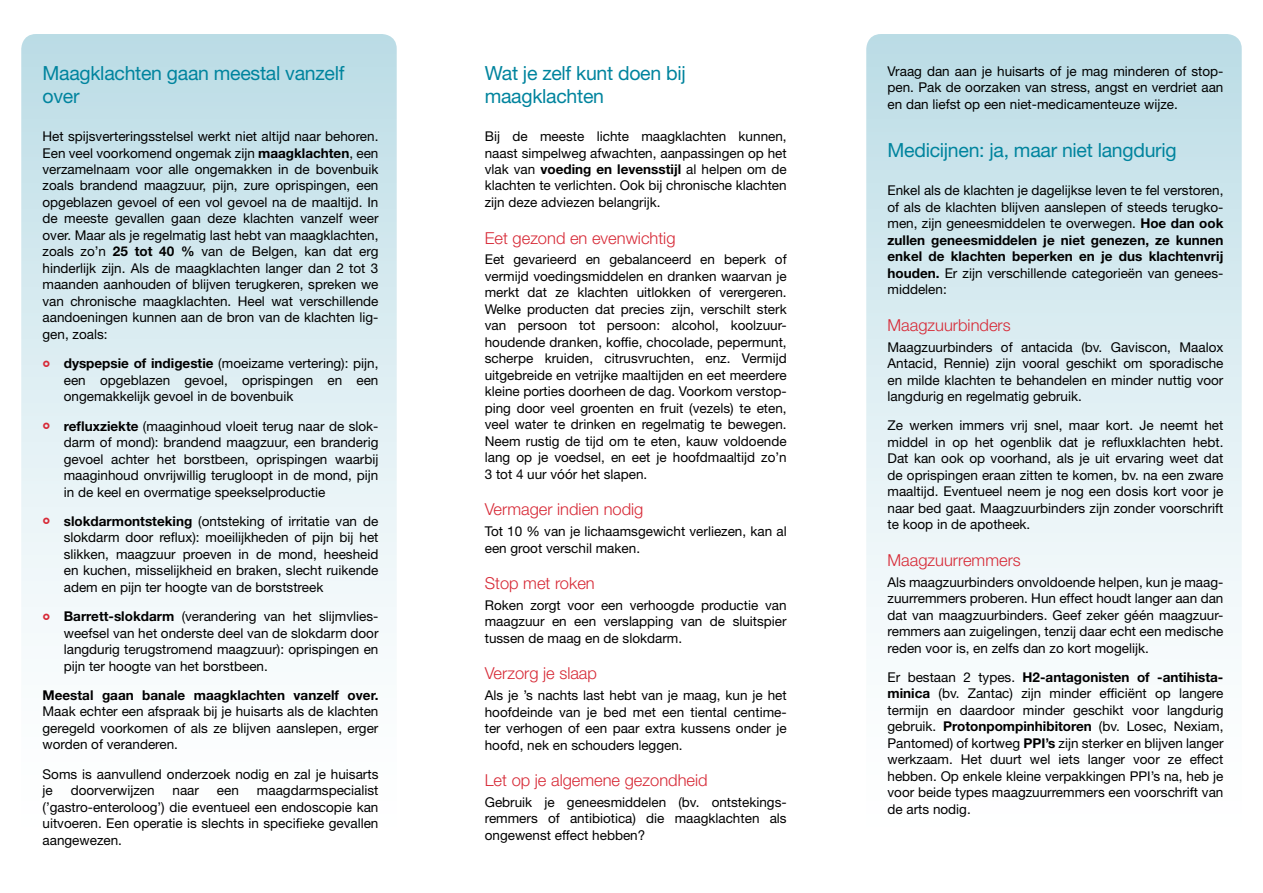
<style>
.page{position:relative;width:1263px;height:893px;background:#fff}
.page>*{position:absolute;margin:0;border:0;box-sizing:border-box;transform-origin:0 0}
.t1{font:19.5px/23.4px "Helvetica Neue LT Std";letter-spacing:-.015em;color:#00849e}
.t2{font:300 16.5px "Helvetica Neue LT Std";color:#d72a37}
.t3{font:13.5px/16.5px "Helvetica Neue LT Std";color:#000;text-align:justify}
.t4{font:700 13.5px "Helvetica Neue LT Std";color:#000}
.s1{font-weight:700}
</style>
<div class="page">
<svg style="left:21px;top:34px;width:376px;height:599px;background:#d9ebf1"></svg>
<svg style="left:866px;top:34px;width:376px;height:599px;background:#d9ebf1"></svg>
<svg style="left:43px;top:360px;width:7px;height:7px"></svg>
<svg style="left:43px;top:423px;width:7px;height:6px"></svg>
<svg style="left:43px;top:518px;width:7px;height:6px"></svg>
<svg style="left:43px;top:613px;width:7px;height:7px"></svg>
<h1 class="t1" style="left:43px;top:61px;width:303px">Maagklachten gaan meestal vanzelf over</h1>
<p class="t3" style="left:43px;top:128px;width:337px">Het spijsverteringsstelsel werkt niet altijd naar behoren.<br>Een veel voorkomend ongemak zijn <span class="s1">maagklachten</span>, een verzamelnaam voor alle ongemakken in de bovenbuik zoals brandend maagzuur, pijn, zure oprispingen, een opgeblazen gevoel of een vol gevoel na de maaltijd. In de meeste gevallen gaan deze klachten vanzelf weer over. Maar als je regelmatig last hebt van maagklachten, zoals zo’n <span class="s1">25 tot 40 %</span> van de Belgen, kan dat erg hinderlijk zijn. Als de maagklachten langer dan 2 tot 3 maanden aanhouden of blijven terugkeren, spreken we van chronische maagklachten. Heel wat verschillende aandoeningen kunnen aan de bron van de klachten lig&shy;gen, zoals:</p>
<p class="t3" style="left:64px;top:355px;width:316px"><span class="s1">dyspepsie of indigestie</span> (moeizame vertering): pijn, een opgeblazen gevoel, oprispingen en een ongemakkelijk gevoel in de bovenbuik</p>
<p class="t3" style="left:64px;top:417px;width:316px"><span class="s1">refluxziekte</span> (maaginhoud vloeit terug naar de slok&shy;darm of mond): brandend maagzuur, een branderig gevoel achter het borstbeen, oprispingen waarbij maaginhoud onvrijwillig terugloopt in de mond, pijn in de keel en overmatige speekselproductie</p>
<p class="t3" style="left:64px;top:513px;width:316px"><span class="s1">slokdarmontsteking</span> (ontsteking of irritatie van de slokdarm door reflux): moeilijkheden of pijn bij het slikken, maagzuur proeven in de mond, heesheid en kuchen, misselijkheid en braken, slecht ruikende adem en pijn ter hoogte van de borststreek</p>
<p class="t3" style="left:64px;top:608px;width:316px"><span class="s1">Barrett-slokdarm</span> (verandering van het slijmvlies&shy;weefsel van het onderste deel van de slokdarm door langdurig terugstromend maagzuur): oprispingen en pijn ter hoogte van het borstbeen.</p>
<p class="t4" style="left:43px;top:687px;width:337px">Meestal gaan banale maagklachten vanzelf over.</p>
<p class="t3" style="left:43px;top:703px;width:337px">Maak echter een afspraak bij je huisarts als de klachten geregeld voorkomen of als ze blijven aanslepen, erger worden of veranderen.</p>
<p class="t3" style="left:43px;top:765px;width:337px">Soms is aanvullend onderzoek nodig en zal je huisarts je</p>
<p class="t3" style="left:43px;top:782px;width:337px;text-indent:214px">maagdarmspecialist (’gastro-enteroloog’) die eventueel een endoscopie kan uitvoeren. Een operatie is slechts in specifieke gevallen aangewezen.</p>
<p class="t3" style="left:71px;top:782px;width:85px">doorverwijzen</p>
<p class="t3" style="left:173px;top:782px;width:28px">naar</p>
<p class="t3" style="left:217px;top:782px;width:24px">een</p>
<h1 class="t1" style="left:485px;top:61px;width:203px">Wat je zelf kunt doen bij maagklachten</h1>
<p class="t3" style="left:485px;top:128px;width:303px">Bij de meeste lichte maagklachten kunnen, naast simpelweg afwachten, aanpassingen op het vlak van <span class="s1">voeding en levensstijl</span> al helpen om de klachten te verlichten. Ook bij chronische klachten zijn deze adviezen belangrijk.</p>
<p class="t2" style="left:485px;top:228px;width:192px">Eet gezond en evenwichtig</p>
<p class="t3" style="left:485px;top:251px;width:303px">Eet gevarieerd en gebalanceerd en beperk of vermijd voedingsmiddelen en dranken waarvan je merkt dat ze klachten uitlokken of verergeren.<br>Welke producten dat precies zijn, verschilt sterk van persoon tot persoon: alcohol, koolzuur&shy;houdende dranken, koffie, chocolade, pepermunt, scherpe kruiden, citrusvruchten, enz. Vermijd uitgebreide en vetrijke maaltijden en eet meerdere kleine porties doorheen de dag. Voorkom verstop&shy;ping door veel groenten en fruit (vezels) te eten, veel water te drinken en regelmatig te bewegen.<br>Neem rustig de tijd om te eten, kauw voldoende lang op je voedsel, en eet je hoofdmaaltijd zo’n 3 tot 4 uur vóór het slapen.</p>
<p class="t2" style="left:485px;top:499px;width:160px">Vermager indien nodig</p>
<p class="t3" style="left:485px;top:523px;width:303px">Tot 10 % van je lichaamsgewicht verliezen, kan al een groot verschil maken.</p>
<p class="t2" style="left:485px;top:573px;width:112px">Stop met roken</p>
<p class="t3" style="left:485px;top:597px;width:303px">Roken zorgt voor een verhoogde productie van maagzuur en een verslapping van de sluitspier tussen de maag en de slokdarm.</p>
<p class="t2" style="left:485px;top:663px;width:114px">Verzorg je slaap</p>
<p class="t3" style="left:485px;top:687px;width:303px">Als je ’s nachts last hebt van je maag, kun je het hoofdeinde van je bed met een tiental centime&shy;ter verhogen of een paar extra kussens onder je hoofd, nek en schouders leggen.</p>
<p class="t2" style="left:485px;top:770px;width:224px">Let op je algemene gezondheid</p>
<p class="t3" style="left:485px;top:794px;width:303px">Gebruik je geneesmiddelen (bv. ontstekings&shy;remmers of antibiotica) die maagklachten als ongewenst effect hebben?</p>
<p class="t3" style="left:887px;top:62px;width:337px">Vraag dan aan je huisarts of je mag minderen of stop&shy;pen. Pak de oorzaken van stress, angst en verdriet aan en dan liefst op een niet-medicamenteuze wijze.</p>
<h1 class="t1" style="left:887px;top:139px;width:291px">Medicijnen: ja, maar niet langdurig</h1>
<p class="t3" style="left:887px;top:182px;width:337px">Enkel als de klachten je dagelijkse leven te fel verstoren, of als de klachten blijven aanslepen of steeds terugko&shy;men, zijn geneesmiddelen te overwegen. <span class="s1">Hoe dan ook zullen geneesmiddelen je niet genezen, ze kunnen enkel de klachten beperken en je dus klachtenvrij houden.</span> Er zijn verschillende categorieën van genees&shy;middelen:</p>
<p class="t2" style="left:887px;top:315px;width:125px">Maagzuurbinders</p>
<p class="t3" style="left:887px;top:338px;width:337px">Maagzuurbinders of antacida (bv. Gaviscon, Maalox Antacid, Rennie) zijn vooral geschikt om sporadische en milde klachten te behandelen en minder nuttig voor langdurig en regelmatig gebruik.</p>
<p class="t3" style="left:887px;top:417px;width:337px">Ze werken immers vrij snel, maar kort. Je neemt het middel in op het ogenblik dat je refluxklachten hebt.<br>Dat kan ook op voorhand, als je uit ervaring weet dat de oprispingen eraan zitten te komen, bv. na een zware maaltijd. Eventueel neem je nog een dosis kort voor je naar bed gaat. Maagzuurbinders zijn zonder voorschrift te koop in de apotheek.</p>
<p class="t2" style="left:887px;top:550px;width:135px">Maagzuurremmers</p>
<p class="t3" style="left:887px;top:573px;width:337px">Als maagzuurbinders onvoldoende helpen, kun je maag&shy;zuurremmers proberen. Hun effect houdt langer aan dan dat van maagzuurbinders. Geef zeker géén maagzuur&shy;remmers aan zuigelingen, tenzij daar echt een medische reden voor is, en zelfs dan zo kort mogelijk.</p>
<p class="t3" style="left:887px;top:669px;width:337px">Er bestaan 2 types. <span class="s1">H2-antagonisten of -antihista&shy;minica</span> (bv. Zantac) zijn minder efficiënt op langere termijn en daardoor minder geschikt voor langdurig gebruik. <span class="s1">Protonpompinhibitoren</span> (bv. Losec, Nexiam, Pantomed) of kortweg <span class="s1">PPI ’s</span> zijn sterker en blijven langer werkzaam. Het duurt wel iets langer voor ze effect hebben. Op enkele kleine verpakkingen PPI’s na, heb je voor beide types maagzuurremmers een voorschrift van de arts nodig.</p>
</div>
